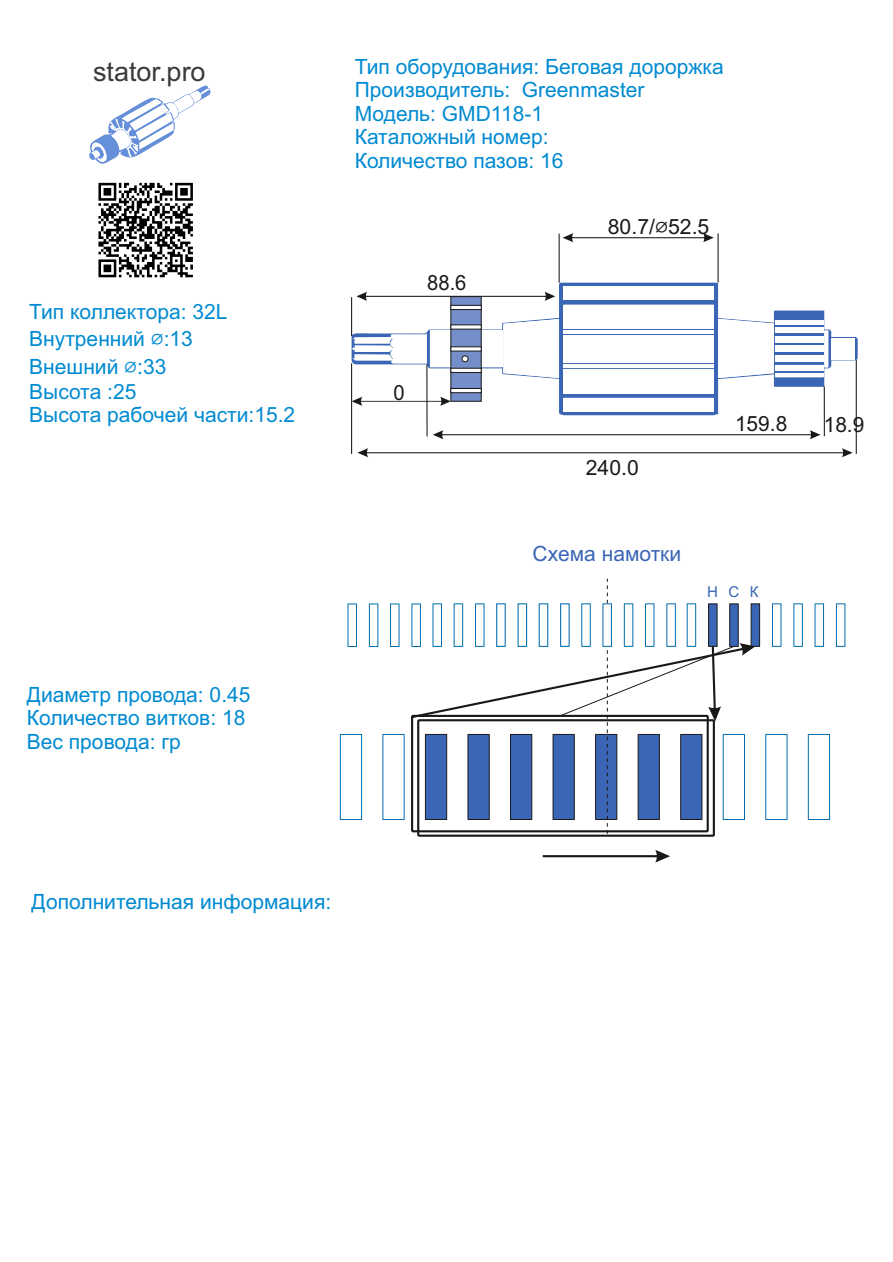
<style>
.page{position:relative;width:893px;height:1262px;background:#fff}
.page>*{position:absolute;margin:0;border:0;box-sizing:border-box;transform-origin:0 0}
.t1{font:27px "Arial";color:#3b3a39}
.t2{font:21px/23.4px "Arial";color:#008ad1}
.t3{font:21px "Arial";color:#1a1918}
.t4{font:21px "Arial";color:#3a66b5}
.t5{font:21px "Arial";color:#1a1918;scale:.96 1}
.t6{font:15px "Arial";color:#3a66b5}
.s1{font-family:"Cambria";font-size:24px}
</style>
<div class="page">
<div style="left:340px;top:734px;width:22px;height:86px;background:#fff;border:1px solid #006dae"></div>
<div style="left:382px;top:734px;width:22px;height:86px;background:#fff;border:1px solid #006dae"></div>
<div style="left:390px;top:603px;width:9px;height:44px;background:#fff;border:1px solid #006dae"></div>
<div style="left:347px;top:603px;width:10px;height:44px;background:#fff;border:1px solid #006dae"></div>
<div style="left:814px;top:603px;width:10px;height:44px;background:#fff;border:1px solid #006dae"></div>
<div style="left:750px;top:603px;width:10px;height:44px;background:#3a66b5;border:1px solid #1a1918"></div>
<svg style="left:542px;top:850px;width:128px;height:12px"></svg>
<svg style="left:89px;top:85px;width:121px;height:79px"></svg>
<div style="left:807px;top:734px;width:23px;height:86px;border:1px solid #006dae"></div>
<div style="left:765px;top:734px;width:22px;height:86px;border:1px solid #006dae"></div>
<svg style="left:351px;top:283px;width:506px;height:132px"></svg>
<div style="left:563px;top:335px;width:150px;height:28px;background:#fff"></div>
<div style="left:563px;top:369px;width:150px;height:24px;background:#fff"></div>
<div style="left:563px;top:304px;width:150px;height:24px;background:#fff"></div>
<svg style="left:718px;top:319px;width:55px;height:59px"></svg>
<svg style="left:503px;top:319px;width:56px;height:59px"></svg>
<div style="left:430px;top:330px;width:72px;height:37px;background:#fff"></div>
<div style="left:563px;top:398px;width:150px;height:14px;background:#fff"></div>
<div style="left:563px;top:286px;width:150px;height:13px;background:#fff"></div>
<svg style="left:352px;top:333px;width:75px;height:30px"></svg>
<hr style="left:563px;top:330px;width:150px;height:3px;background:#fff">
<hr style="left:563px;top:364px;width:150px;height:3px;background:#fff">
<div style="left:831px;top:338px;width:23px;height:21px;background:#fff"></div>
<div style="left:774px;top:355px;width:49px;height:7px;background:#fff"></div>
<div style="left:774px;top:345px;width:49px;height:7px;background:#fff"></div>
<div style="left:774px;top:336px;width:49px;height:6px;background:#fff"></div>
<div style="left:774px;top:365px;width:49px;height:5px;background:#fff"></div>
<div style="left:774px;top:327px;width:49px;height:6px;background:#fff"></div>
<hr style="left:774px;top:320px;width:49px;height:4px;background:#fff">
<hr style="left:774px;top:373px;width:49px;height:4px;background:#fff">
<svg style="left:824px;top:330px;width:4px;height:37px"></svg>
<hr style="left:558px;top:234px;width:1px;height:49px;background:#1a1918">
<hr style="left:717px;top:233px;width:1px;height:49px;background:#1a1918">
<svg style="left:562px;top:233px;width:151px;height:9px"></svg>
<hr style="left:351px;top:363px;width:1px;height:91px;background:#1a1918">
<hr style="left:855px;top:359px;width:1px;height:95px;background:#1a1918">
<svg style="left:357px;top:448px;width:495px;height:9px"></svg>
<hr style="left:351px;top:297px;width:1px;height:39px;background:#1a1918">
<svg style="left:356px;top:292px;width:199px;height:9px"></svg>
<hr style="left:823px;top:386px;width:1px;height:50px;background:#1a1918">
<hr style="left:426px;top:364px;width:1px;height:72px;background:#1a1918">
<svg style="left:433px;top:430px;width:387px;height:9px"></svg>
<svg style="left:98px;top:182px;width:95px;height:96px"></svg>
<svg style="left:98px;top:183px;width:95px;height:94px"></svg>
<div style="left:450px;top:296px;width:31px;height:106px;background:#738ec8;border:1px solid #1a1918"></div>
<svg style="left:450px;top:305px;width:31px;height:5px"></svg>
<svg style="left:450px;top:388px;width:31px;height:5px"></svg>
<svg style="left:450px;top:346px;width:31px;height:5px"></svg>
<svg style="left:450px;top:324px;width:31px;height:5px"></svg>
<svg style="left:450px;top:368px;width:31px;height:5px"></svg>
<svg style="left:351px;top:397px;width:100px;height:9px"></svg>
<div style="left:461px;top:355px;width:7px;height:7px;background:#fff;border:1px solid #1a1918;border-radius:50%"></div>
<div style="left:411px;top:603px;width:10px;height:44px;background:#6eabd0;border:1px solid #006dae"></div>
<div style="left:369px;top:603px;width:9px;height:44px;background:#fff;border:1px solid #006dae"></div>
<div style="left:836px;top:603px;width:9px;height:44px;background:#fff;border:1px solid #006dae"></div>
<div style="left:793px;top:603px;width:9px;height:44px;background:#fff;border:1px solid #006dae"></div>
<div style="left:772px;top:603px;width:9px;height:44px;background:#fff;border:1px solid #006dae"></div>
<svg style="left:412px;top:578px;width:343px;height:256px"></svg>
<p class="t1" style="left:93px;top:53px;width:114px">stator.pro</p>
<p class="t2" style="left:355px;top:55px;width:370px">Тип оборудования: Беговая дороржка<br>Производитель: Greenmaster<br>Модель: GMD118-1<br>Каталожный номер:<br>Количество пазов: 16</p>
<p class="t2" style="left:29px;top:297px;width:200px;line-height:27.8px">Тип коллектора: 32L<br>Внутренний <span class="s1">⌀</span>:13<br>Внешний <span class="s1">⌀</span>:33</p>
<p class="t2" style="left:29px;top:379px;width:267px">Высота :25<br>Высота рабочей части:15.2</p>
<p class="t2" style="left:27px;top:682px;width:225px">Диаметр провода: 0.45<br>Количество витков: 18<br>Вес провода: гр</p>
<p class="t5" style="left:427px;top:268px;width:42px">88.6</p>
<p class="t5" style="left:393px;top:378px;width:13px">0</p>
<p class="t3" style="left:607px;top:212px;width:103px">80.7/<span class="s1">⌀</span>52.5</p>
<p class="t3" style="left:586px;top:453px;width:54px">240.0</p>
<p class="t4" style="left:532px;top:539px;width:150px">Схема намотки</p>
<p class="t3" style="left:735px;top:409px;width:54px">159.8</p>
<p class="t6" style="left:728px;top:582px;width:12px">C</p>
<p class="t6" style="left:707px;top:581px;width:12px">Н</p>
<p class="t6" style="left:749px;top:582px;width:10px">К</p>
<p class="t3" style="left:823px;top:410px;width:42px">18.9</p>
<p class="t2" style="left:32px;top:890px;width:301px">Дополнительная информация:</p>
</div>
